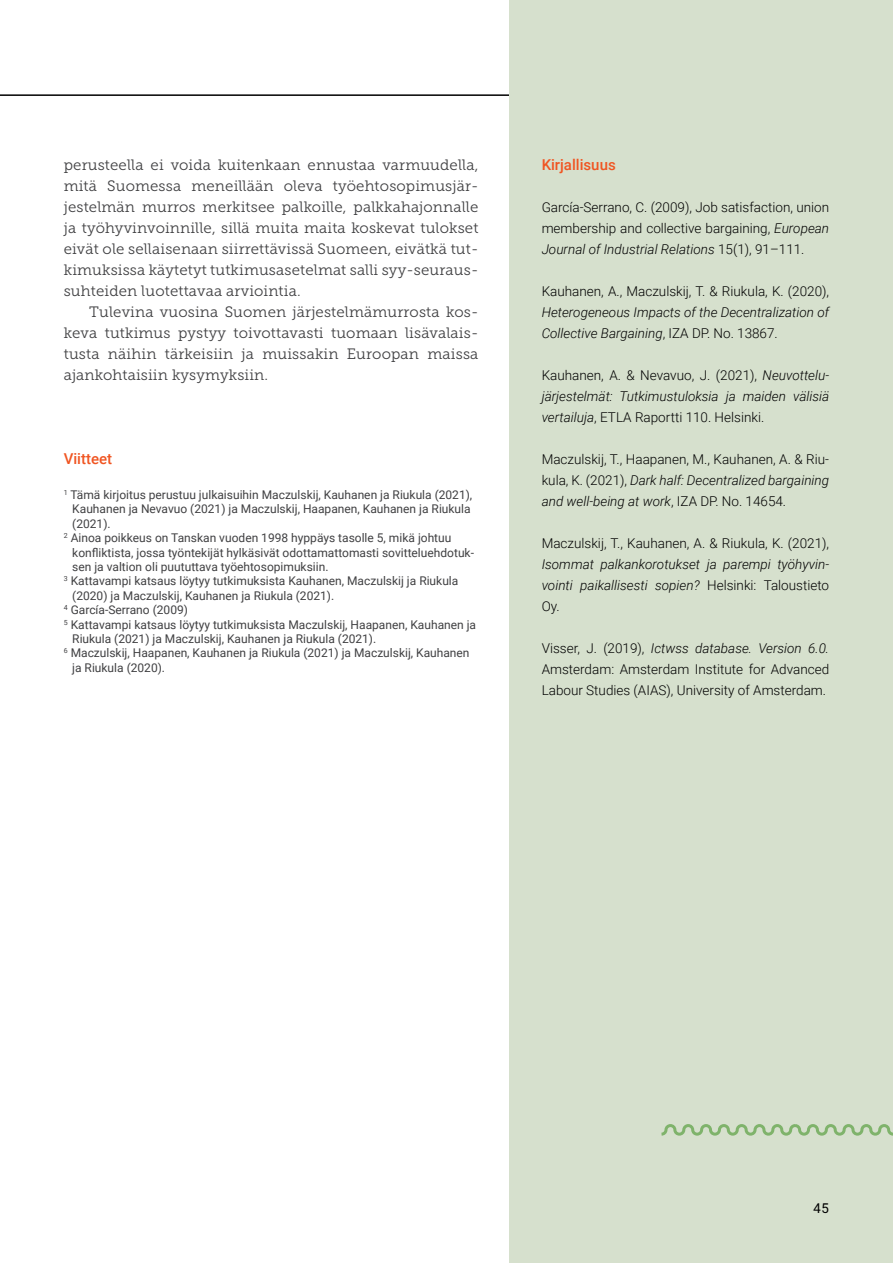
<style>
.page{position:relative;width:893px;height:1263px;background:#fff}
.page>*{position:absolute;margin:0;border:0;box-sizing:border-box;transform-origin:0 0}
.t1{font:15px/21px "Museo Slab 300";letter-spacing:.01em;color:#404042;text-align:justify}
.t2{font:500 15px "Roboto";color:#f05522}
.t3{font:300 13.5px/21px "Roboto";color:#000;text-align:justify}
.t4{font:italic 300 13.5px/21px "Roboto";color:#000;text-align:justify}
.t5{font:13.5px "Roboto Mono";color:#000}
.t6{font:12px "Roboto";color:#404042}
.s1{font-style:italic}
.s2{font-style:normal}
</style>
<div class="page">
<hr style="left:0;top:94px;width:829px;height:2px;background:#000">
<div style="left:510px;top:0;width:383px;height:1263px;background:#d6e0cd"></div>
<svg style="left:661px;top:1124px;width:232px;height:12px"></svg>
<p class="t1" style="left:64px;top:154px;width:416px">perusteella ei voida kuitenkaan ennustaa varmuudella, mitä Suomessa meneillään oleva työehtosopimusjär&shy;jestelmän murros merkitsee palkoille, palkkahajonnalle ja työhyvinvoinnille, sillä muita maita koskevat tulokset eivät ole sellaisenaan siirrettävissä Suomeen, eivätkä tut&shy;kimuksissa käytetyt tutkimusasetelmat salli syy-seuraus&shy;suhteiden luotettavaa arviointia.</p>
<p class="t1" style="left:64px;top:301px;width:416px;text-indent:26px">Tulevina vuosina Suomen järjestelmämurrosta kos&shy;keva tutkimus pystyy toivottavasti tuomaan lisävalais&shy;tusta näihin tärkeisiin ja muissakin Euroopan maissa ajankohtaisiin kysymyksiin.</p>
<p class="t2" style="left:64px;top:448px;width:50px">Viitteet</p>
<p class="t6" style="left:64px;top:486px;width:410px"><sup>1</sup> Tämä kirjoitus perustuu julkaisuihin Maczulskij, Kauhanen ja Riukula (2021),</p>
<p class="t6" style="left:72px;top:501px;width:400px">Kauhanen ja Nevavuo (2021) ja Maczulskij, Haapanen, Kauhanen ja Riukula</p>
<p class="t6" style="left:72px;top:515px;width:40px">(2021).</p>
<p class="t6" style="left:64px;top:529px;width:389px"><sup>2</sup> Ainoa poikkeus on Tanskan vuoden 1998 hyppäys tasolle 5, mikä johtuu</p>
<p class="t6" style="left:72px;top:544px;width:403px">konfliktista, jossa työntekijät hylkäsivät odottamattomasti sovitteluehdotuk-</p>
<p class="t6" style="left:72px;top:558px;width:258px">sen ja valtion oli puututtava työehtosopimuksiin.</p>
<p class="t6" style="left:64px;top:573px;width:396px"><sup>3</sup> Kattavampi katsaus löytyy tutkimuksista Kauhanen, Maczulskij ja Riukula</p>
<p class="t6" style="left:72px;top:587px;width:263px">(2020) ja Maczulskij, Kauhanen ja Riukula (2021).</p>
<p class="t6" style="left:64px;top:601px;width:126px"><sup>4</sup> García-Serrano (2009)</p>
<p class="t6" style="left:64px;top:616px;width:414px"><sup>5</sup> Kattavampi katsaus löytyy tutkimuksista Maczulskij, Haapanen, Kauhanen ja</p>
<p class="t6" style="left:72px;top:630px;width:305px">Riukula (2021) ja Maczulskij, Kauhanen ja Riukula (2021).</p>
<p class="t6" style="left:64px;top:645px;width:407px"><sup>6</sup> Maczulskij, Haapanen, Kauhanen ja Riukula (2021) ja Maczulskij, Kauhanen</p>
<p class="t6" style="left:72px;top:659px;width:94px">ja Riukula (2020).</p>
<p class="t2" style="left:542px;top:154px;width:76px">Kirjallisuus</p>
<p class="t3" style="left:542px;top:196px;width:289px">García-Serrano, C. (2009), Job satisfaction, union membership and collective bargaining, <span class="s1">European Journal of Industrial Relations</span> 15(1), 91–111.</p>
<p class="t3" style="left:542px;top:280px;width:289px">Kauhanen, A., Maczulskij, T. &amp; Riukula, K. (2020),</p>
<p class="t4" style="left:542px;top:301px;width:289px">Heterogeneous Impacts of the Decentralization of<br>Collective Bargaining<span class="s2">, IZA DP. No. 13867.</span></p>
<p class="t4" style="left:542px;top:364px;width:289px"><span class="s2">Kauhanen, A. &amp; Nevavuo, J. (2021),</span> Neuvottelu&shy;järjestelmät: Tutkimustuloksia ja maiden välisiä vertailuja<span class="s2">, ETLA Raportti 110. Helsinki.</span></p>
<p class="t3" style="left:542px;top:448px;width:289px">Maczulskij, T., Haapanen, M., Kauhanen, A. &amp; Riu&shy;kula, K. (2021), <span class="s1">Dark half: Decentralized bargaining and well-being at work</span>, IZA DP. No. 14654.</p>
<p class="t3" style="left:542px;top:532px;width:289px">Maczulskij, T., Kauhanen, A. &amp; Riukula, K. (2021),</p>
<p class="t4" style="left:542px;top:553px;width:289px">Isommat palkankorotukset ja parempi työhyvin&shy;vointi paikallisesti sopien? <span class="s2">Helsinki: Taloustieto Oy.</span></p>
<p class="t3" style="left:542px;top:637px;width:289px">Visser, J. (2019), <span class="s1">Ictwss database. Version 6.0.<br></span>Amsterdam: Amsterdam Institute for Advanced Labour Studies (AIAS), University of Amsterdam.</p>
<p class="t5" style="left:813px;top:1199px;width:18px">45</p>
</div>
